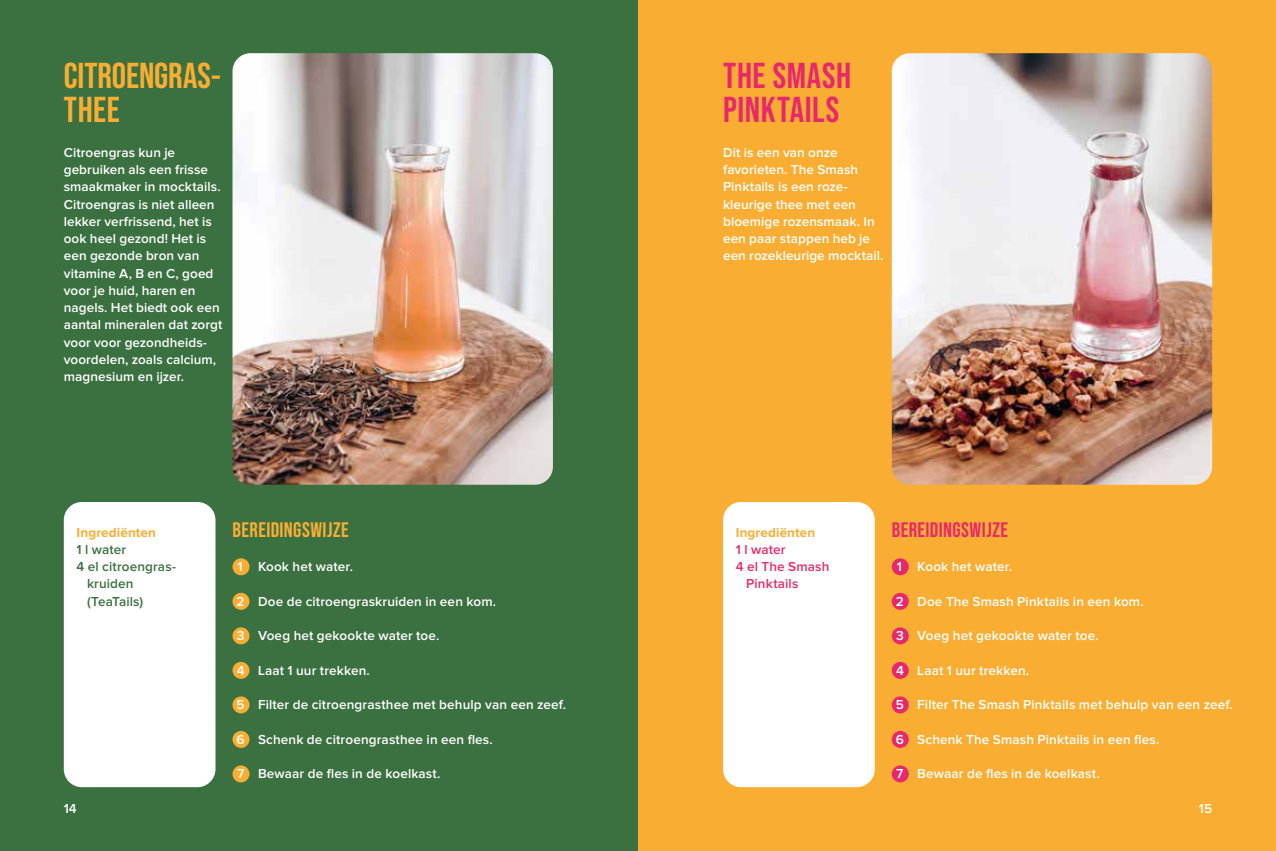
<style>
.page{position:relative;width:1276px;height:851px;background:#fff}
.page>*{position:absolute;margin:0;border:0;box-sizing:border-box;transform-origin:0 0}
.t1{font:700 36px/34.5px "Bebas Neue Pro";letter-spacing:.02em;color:#e7286b}
.t2{font:700 36px/34.5px "Bebas Neue Pro";letter-spacing:.005em;color:#f9ae33}
.t3{font:700 21px "Bebas Neue Pro";letter-spacing:.025em;color:#e7286b}
.t4{font:700 21px "Bebas Neue Pro";letter-spacing:.025em;color:#f9ae33}
.t5{font:600 13.5px/17.2px "Proxima Nova";letter-spacing:.005em;color:#fff}
.t6{font:600 13.5px "Proxima Nova";letter-spacing:.01em;color:#3b7041}
.t7{font:600 13.5px "Proxima Nova";letter-spacing:.01em;color:#e7286b}
.t8{font:700 13.5px "Proxima Nova";letter-spacing:.01em;color:#f9ae33}
</style>
<div class="page">
<div style="left:638px;top:0;width:638px;height:850px;background:#f9ae33"></div>
<div style="left:0;top:0;width:638px;height:850px;background:#3b7041"></div>
<img style="left:891px;top:53px;width:321px;height:431px">
<img style="left:232px;top:53px;width:321px;height:431px">
<div style="left:891px;top:558px;width:18px;height:17px;background:#e7286b;border-radius:50%"></div>
<div style="left:891px;top:592px;width:18px;height:17px;background:#e7286b;border-radius:50%"></div>
<div style="left:891px;top:627px;width:18px;height:17px;background:#e7286b;border-radius:50%"></div>
<div style="left:891px;top:661px;width:18px;height:17px;background:#e7286b;border-radius:50%"></div>
<div style="left:891px;top:696px;width:18px;height:17px;background:#e7286b;border-radius:50%"></div>
<div style="left:891px;top:730px;width:18px;height:17px;background:#e7286b;border-radius:50%"></div>
<div style="left:891px;top:765px;width:18px;height:17px;background:#e7286b;border-radius:50%"></div>
<div style="left:232px;top:558px;width:17px;height:17px;background:#f9ae33;border-radius:50%"></div>
<div style="left:232px;top:592px;width:17px;height:17px;background:#f9ae33;border-radius:50%"></div>
<div style="left:232px;top:627px;width:17px;height:17px;background:#f9ae33;border-radius:50%"></div>
<div style="left:232px;top:661px;width:17px;height:17px;background:#f9ae33;border-radius:50%"></div>
<div style="left:232px;top:696px;width:17px;height:17px;background:#f9ae33;border-radius:50%"></div>
<div style="left:232px;top:730px;width:17px;height:17px;background:#f9ae33;border-radius:50%"></div>
<div style="left:232px;top:765px;width:17px;height:17px;background:#f9ae33;border-radius:50%"></div>
<div style="left:723px;top:502px;width:151px;height:285px;background:#fff;border-radius:18px"></div>
<div style="left:64px;top:502px;width:151px;height:285px;background:#fff;border-radius:18px"></div>
<h1 class="t2" style="left:64px;top:57px;width:158px">CITROENGRAS-<br>THEE</h1>
<p class="t5" style="left:64px;top:144px;width:160px">Citroengras kun je gebruiken als een frisse smaakmaker in mocktails.<br>Citroengras is niet alleen lekker verfrissend, het is ook heel gezond! Het is een gezonde bron van vitamine A, B en C, goed voor je huid, haren en nagels. Het biedt ook een aantal mineralen dat zorgt voor voor gezondheids&shy;voordelen, zoals calcium, magnesium en ijzer.</p>
<p class="t8" style="left:77px;top:524px;width:81px">Ingrediënten</p>
<p class="t6" style="left:77px;top:543px;width:51px">1 l water</p>
<p class="t6" style="left:77px;top:560px;width:101px">4 el citroengras-</p>
<p class="t6" style="left:87px;top:577px;width:48px">kruiden</p>
<p class="t6" style="left:87px;top:594px;width:58px">(TeaTails)</p>
<h2 class="t4" style="left:232px;top:517px;width:118px">BEREIDINGSWIJZE</h2>
<p class="t5" style="left:237px;top:558px;width:117px">1 Kook het water.</p>
<p class="t5" style="left:237px;top:593px;width:261px">2 Doe de citroengraskruiden in een kom.</p>
<p class="t5" style="left:237px;top:627px;width:204px">3 Voeg het gekookte water toe.</p>
<p class="t5" style="left:237px;top:662px;width:135px">4 Laat 1 uur trekken.</p>
<p class="t5" style="left:237px;top:696px;width:331px">5 Filter de citroengrasthee met behulp van een zeef.</p>
<p class="t5" style="left:237px;top:731px;width:258px">6 Schenk de citroengrasthee in een fles.</p>
<p class="t5" style="left:237px;top:765px;width:205px">7 Bewaar de fles in de koelkast.</p>
<h1 class="t1" style="left:723px;top:57px;width:130px">THE SMASH<br>PINKTAILS</h1>
<p class="t5" style="left:723px;top:144px;width:162px">Dit is een van onze favorieten. The Smash<br>Pinktails is een roze&shy;kleurige thee met een bloemige rozensmaak. In een paar stappen heb je een rozekleurige mocktail.</p>
<p class="t8" style="left:736px;top:524px;width:81px">Ingrediënten</p>
<p class="t7" style="left:736px;top:543px;width:51px">1 l water</p>
<p class="t7" style="left:736px;top:560px;width:95px">4 el The Smash</p>
<p class="t7" style="left:746px;top:577px;width:54px">Pinktails</p>
<h2 class="t3" style="left:891px;top:517px;width:118px">BEREIDINGSWIJZE</h2>
<p class="t5" style="left:896px;top:558px;width:117px">1 Kook het water.</p>
<p class="t5" style="left:896px;top:593px;width:249px">2 Doe The Smash Pinktails in een kom.</p>
<p class="t5" style="left:896px;top:627px;width:204px">3 Voeg het gekookte water toe.</p>
<p class="t5" style="left:896px;top:662px;width:135px">4 Laat 1 uur trekken.</p>
<p class="t5" style="left:896px;top:696px;width:338px">5 Filter The Smash Pinktails met behulp van een zeef.</p>
<p class="t5" style="left:896px;top:731px;width:265px">6 Schenk The Smash Pinktails in een fles.</p>
<p class="t5" style="left:896px;top:765px;width:205px">7 Bewaar de fles in de koelkast.</p>
<p class="t5" style="left:64px;top:800px;width:14px">14</p>
<p class="t5" style="left:1199px;top:800px;width:15px">15</p>
</div>
